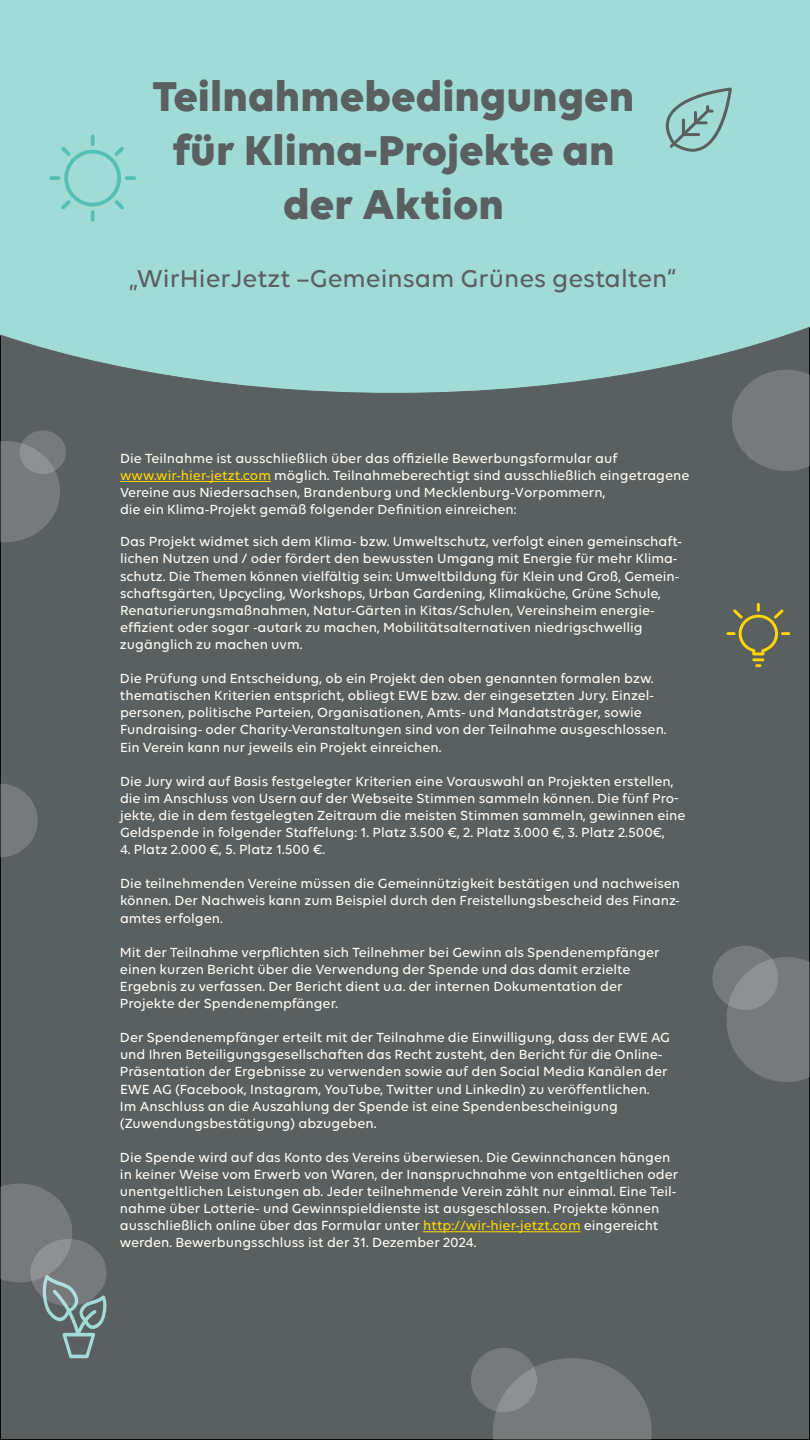
<style>
.page{position:relative;width:810px;height:1440px;background:#5a5f5f}
.page>*{position:absolute;margin:0;border:0;box-sizing:border-box;transform-origin:0 0}
.t1{font:700 45px/54px "Volte";color:#5a5f5f;text-align:center}
.t2{font:500 26.25px "Volte";color:#5a5f5f}
.t3{font:500 14.25px/17.1px "Volte";color:#fffcf4}
.s1{color:#ffd600}
</style>
<div class="page">
<div style="left:0;top:0;width:810px;height:394px;background:#a0dbd6"></div>
<svg style="left:91px;top:210px;width:4px;height:12px"></svg>
<svg style="left:125px;top:176px;width:11px;height:4px"></svg>
<svg style="left:91px;top:135px;width:4px;height:11px"></svg>
<svg style="left:49px;top:176px;width:12px;height:4px"></svg>
<svg style="left:61px;top:147px;width:63px;height:62px;background:#90d5cf"></svg>
<svg style="left:726px;top:603px;width:64px;height:64px"></svg>
<svg style="left:664px;top:88px;width:68px;height:64px"></svg>
<svg style="left:732px;top:370px;width:78px;height:101px"></svg>
<div style="left:20px;top:430px;width:46px;height:44px;background:#777a7b;border-radius:50%"></div>
<svg style="left:0;top:1184px;width:107px;height:174px"></svg>
<div style="left:712px;top:946px;width:66px;height:64px;background:#777a7b;border-radius:50%"></div>
<svg style="left:0;top:784px;width:38px;height:73px"></svg>
<svg style="left:493px;top:1358px;width:159px;height:82px;background:#727576"></svg>
<svg style="left:471px;top:1348px;width:66px;height:64px;background:#7d8081"></svg>
<svg style="left:0;top:441px;width:60px;height:101px"></svg>
<svg style="left:726px;top:957px;width:84px;height:125px"></svg>
<svg style="left:30px;top:1239px;width:76px;height:67px;background:#808687"></svg>
<hr style="left:120px;top:481px;width:151px;height:1px;background:#ffd600">
<hr style="left:423px;top:1231px;width:158px;height:1px;background:#ffd600">
<h1 class="t1" style="left:153px;top:68px;width:483px">Teilnahmebedingungen für Klima-Projekte an der Aktion</h1>
<h2 class="t2" style="left:129px;top:263px;width:549px">„WirHierJetzt –Gemeinsam Grünes gestalten“</h2>
<p class="t3" style="left:120px;top:449px;width:571px">Die Teilnahme ist ausschließlich über das offizielle Bewerbungsformular auf <span class="s1">www.wir-hier-jetzt.com</span> möglich. Teilnahmeberechtigt sind ausschließlich eingetragene Vereine aus Niedersachsen, Brandenburg und Mecklenburg-Vorpommern,<br>die ein Klima-Projekt gemäß folgender Definition einreichen:</p>
<p class="t3" style="left:120px;top:533px;width:563px">Das Projekt widmet sich dem Klima- bzw. Umweltschutz, verfolgt einen gemeinschaft&shy;lichen Nutzen und / oder fördert den bewussten Umgang mit Energie für mehr Klima&shy;schutz. Die Themen können vielfältig sein: Umweltbildung für Klein und Groß, Gemein&shy;schaftsgärten, Upcycling, Workshops, Urban Gardening, Klimaküche, Grüne Schule, Renaturierungsmaßnahmen, Natur-Gärten in Kitas/Schulen, Vereinsheim energie&shy;effizient oder sogar -autark zu machen, Mobilitätsalternativen niedrigschwellig zugänglich zu machen uvm.</p>
<p class="t3" style="left:120px;top:670px;width:548px">Die Prüfung und Entscheidung, ob ein Projekt den oben genannten formalen bzw. thematischen Kriterien entspricht, obliegt EWE bzw. der eingesetzten Jury. Einzel&shy;personen, politische Parteien, Organisationen, Amts- und Mandatsträger, sowie Fundraising- oder Charity-Veranstaltungen sind von der Teilnahme ausgeschlossen.<br>Ein Verein kann nur jeweils ein Projekt einreichen.</p>
<p class="t3" style="left:120px;top:772px;width:567px">Die Jury wird auf Basis festgelegter Kriterien eine Vorauswahl an Projekten erstellen, die im Anschluss von Usern auf der Webseite Stimmen sammeln können. Die fünf Pro&shy;jekte, die in dem festgelegten Zeitraum die meisten Stimmen sammeln, gewinnen eine Geldspende in folgender Staffelung: 1. Platz 3.500 €, 2. Platz 3.000 €, 3. Platz 2.500€,</p>
<p class="t3" style="left:120px;top:841px;width:207px">4. Platz 2.000 €, 5. Platz 1.500 €.</p>
<p class="t3" style="left:120px;top:875px;width:562px;text-align:justify">Die teilnehmenden Vereine müssen die Gemeinnützigkeit bestätigen und nachweisen können. Der Nachweis kann zum Beispiel durch den Freistellungsbescheid des Finanz&shy;amtes erfolgen.</p>
<p class="t3" style="left:120px;top:943px;width:541px">Mit der Teilnahme verpflichten sich Teilnehmer bei Gewinn als Spendenempfänger einen kurzen Bericht über die Verwendung der Spende und das damit erzielte Ergebnis zu verfassen. Der Bericht dient u.a. der internen Dokumentation der Projekte der Spendenempfänger.</p>
<p class="t3" style="left:120px;top:1029px;width:551px">Der Spendenempfänger erteilt mit der Teilnahme die Einwilligung, dass der EWE AG und Ihren Beteiligungsgesellschaften das Recht zusteht, den Bericht für die Online-Präsentation der Ergebnisse zu verwenden sowie auf den Social Media Kanälen der EWE AG (Facebook, Instagram, YouTube, Twitter und LinkedIn) zu veröffentlichen.<br>Im Anschluss an die Auszahlung der Spende ist eine Spendenbescheinigung (Zuwendungsbestätigung) abzugeben.</p>
<p class="t3" style="left:120px;top:1148px;width:560px">Die Spende wird auf das Konto des Vereins überwiesen. Die Gewinnchancen hängen in keiner Weise vom Erwerb von Waren, der Inanspruchnahme von entgeltlichen oder unentgeltlichen Leistungen ab. Jeder teilnehmende Verein zählt nur einmal. Eine Teil&shy;nahme über Lotterie- und Gewinnspieldienste ist ausgeschlossen. Projekte können ausschließlich online über das Formular unter <span class="s1">http://wir-hier-jetzt.com</span> eingereicht werden. Bewerbungsschluss ist der 31. Dezember 2024.</p>
</div>
